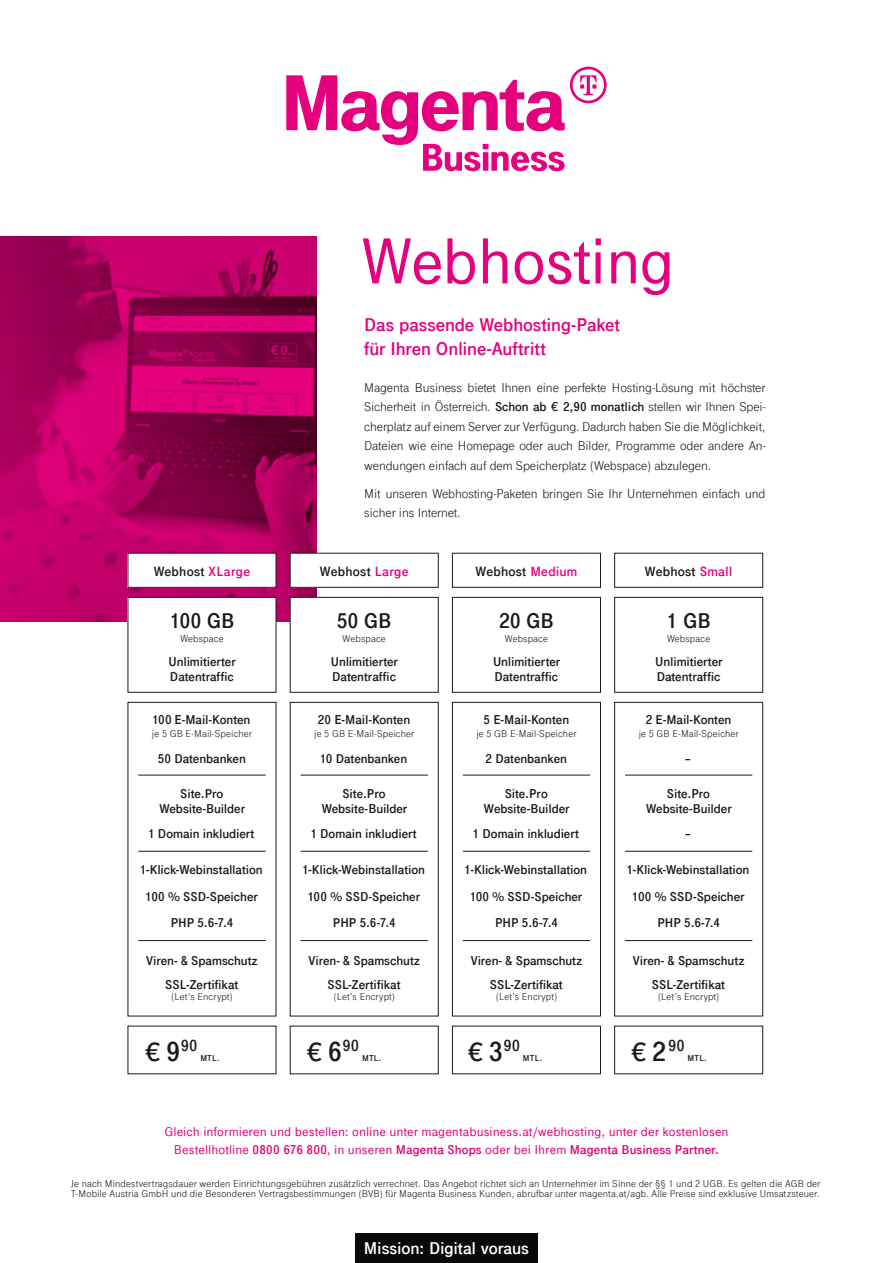
<style>
.page{position:relative;width:893px;height:1263px;background:#fff}
.page>*{position:absolute;margin:0;border:0;box-sizing:border-box;transform-origin:0 0}
.t1{font:500 67.5px "Tele Grotesk Next";letter-spacing:-.015em;color:#e5007d}
.t2{font:700 22.5px "Tele Grotesk Next";letter-spacing:-.015em;color:#1a1a18}
.t3{font:700 19.5px/24px "Tele Grotesk Next";letter-spacing:-.005em;color:#e5007d}
.t4{font:700 18px "Tele Grotesk Next";letter-spacing:-.015em;color:#fff}
.t5{font:700 16.95px "Tele Grotesk Next";color:#1a1a18}
.t6{font:700 14.25px "Tele Grotesk Next";letter-spacing:.015em;color:#1a1a18}
.t7{font:700 13.5px/15px "Tele Grotesk Next";letter-spacing:-.005em;color:#1a1a18;text-align:center}
.t8{font:13.5px/19.5px "Tele Grotesk Next";letter-spacing:-.005em;color:#1a1a18;text-align:justify}
.t9{font:500 13.5px/18px "Tele Grotesk Next";letter-spacing:.005em;color:#e5007d;text-align:center}
.t10{font:10.5px/10.5px "Tele Grotesk Next";letter-spacing:.01em;color:#1a1a18}
.t11{font:700 9px "Tele Grotesk Next";letter-spacing:.02em;color:#1a1a18}
.s1{font-weight:700}
.s2{color:#e5007d}
.s3{font-size:27.75px}
.s4{font-size:29.1px}
</style>
<div class="page">
<img style="left:0;top:236px;width:316px;height:385px">
<svg style="left:286px;top:67px;width:321px;height:104px"></svg>
<div style="left:128px;top:597px;width:148px;height:95px;background:#fff"></div>
<div style="left:128px;top:597px;width:148px;height:96px;border:1px solid #1a1a18"></div>
<div style="left:128px;top:553px;width:148px;height:34px;background:#fff"></div>
<div style="left:128px;top:553px;width:148px;height:35px;border:1px solid #1a1a18"></div>
<hr style="left:138px;top:775px;width:128px;height:1px;background:#1a1a18">
<hr style="left:138px;top:851px;width:128px;height:1px;background:#1a1a18">
<hr style="left:138px;top:940px;width:128px;height:1px;background:#1a1a18">
<div style="left:452px;top:702px;width:149px;height:314px;border:1px solid #1a1a18"></div>
<div style="left:452px;top:597px;width:149px;height:96px;border:1px solid #1a1a18"></div>
<div style="left:452px;top:553px;width:149px;height:35px;border:1px solid #1a1a18"></div>
<hr style="left:463px;top:775px;width:127px;height:1px;background:#1a1a18">
<hr style="left:463px;top:851px;width:127px;height:1px;background:#1a1a18">
<hr style="left:463px;top:940px;width:127px;height:1px;background:#1a1a18">
<div style="left:614px;top:702px;width:149px;height:314px;border:1px solid #1a1a18"></div>
<div style="left:614px;top:597px;width:149px;height:96px;border:1px solid #1a1a18"></div>
<div style="left:614px;top:553px;width:149px;height:35px;border:1px solid #1a1a18"></div>
<hr style="left:625px;top:775px;width:127px;height:1px;background:#1a1a18">
<hr style="left:625px;top:851px;width:127px;height:1px;background:#1a1a18">
<hr style="left:625px;top:940px;width:127px;height:1px;background:#1a1a18">
<div style="left:290px;top:702px;width:149px;height:314px;border:1px solid #1a1a18"></div>
<div style="left:290px;top:597px;width:148px;height:95px;background:#fff"></div>
<div style="left:290px;top:597px;width:149px;height:96px;border:1px solid #1a1a18"></div>
<div style="left:290px;top:553px;width:148px;height:34px;background:#fff"></div>
<div style="left:290px;top:553px;width:149px;height:35px;border:1px solid #1a1a18"></div>
<hr style="left:301px;top:775px;width:127px;height:1px;background:#1a1a18">
<hr style="left:301px;top:851px;width:127px;height:1px;background:#1a1a18">
<hr style="left:301px;top:940px;width:127px;height:1px;background:#1a1a18">
<div style="left:355px;top:1234px;width:182px;height:29px;background:#080a09"></div>
<h1 class="t1" style="left:361px;top:223px;width:315px">Webhosting</h1>
<h3 class="t3" style="left:364px;top:313px;width:257px">Das passende Webhosting-Paket für Ihren Online-Auftritt</h3>
<p class="t8" style="left:364px;top:378px;width:403px">Magenta Business bietet Ihnen eine perfekte Hosting-Lösung mit höchster Sicherheit in Österreich. <span class="s1">Schon ab € 2,90 monatlich</span> stellen wir Ihnen Spei&shy;cherplatz auf einem Server zur Verfügung. Dadurch haben Sie die Möglichkeit, Dateien wie eine Homepage oder auch Bilder, Programme oder andere An&shy;wendungen einfach auf dem Speicherplatz (Webspace) abzulegen.</p>
<p class="t8" style="left:364px;top:484px;width:403px">Mit unseren Webhosting-Paketen bringen Sie Ihr Unternehmen einfach und sicher ins Internet.</p>
<p class="t6" style="left:154px;top:563px;width:98px">Webhost <span class="s2">XLarge</span></p>
<p class="t6" style="left:320px;top:563px;width:90px">Webhost <span class="s2">Large</span></p>
<p class="t6" style="left:476px;top:563px;width:103px">Webhost <span class="s2">Medium</span></p>
<p class="t6" style="left:645px;top:563px;width:89px">Webhost <span class="s2">Small</span></p>
<h2 class="t2" style="left:169px;top:608px;width:66px">100 GB</h2>
<p class="t7" style="left:169px;top:654px;width:69px;text-align:left">Unlimitierter<br>Datentraffic</p>
<p class="t7" style="left:152px;top:712px;width:100px">100 E-Mail-Konten</p>
<p class="t7" style="left:158px;top:751px;width:90px">50 Datenbanken</p>
<p class="t7" style="left:159px;top:786px;width:87px">Site.Pro<br>Website-Builder</p>
<p class="t7" style="left:148px;top:826px;width:108px">1 Domain inkludiert</p>
<p class="t7" style="left:140px;top:856px;width:124px;line-height:26.7px">1-Klick-Webinstallation<br>100 % SSD-Speicher<br>PHP 5.6-7.4</p>
<p class="t7" style="left:146px;top:948px;width:113px;line-height:24.5px">Viren- &amp; Spamschutz<br>SSL-Zertifikat</p>
<p class="t10" style="left:172px;top:991px;width:62px">(Let’s Encrypt)</p>
<p class="t10" style="left:180px;top:634px;width:45px">Webspace</p>
<p class="t10" style="left:152px;top:728px;width:102px">je 5 GB E-Mail-Speicher</p>
<h2 class="t2" style="left:337px;top:608px;width:56px">50 GB</h2>
<p class="t7" style="left:331px;top:654px;width:69px;text-align:left">Unlimitierter<br>Datentraffic</p>
<p class="t7" style="left:318px;top:712px;width:94px">20 E-Mail-Konten</p>
<p class="t7" style="left:320px;top:751px;width:89px">10 Datenbanken</p>
<p class="t7" style="left:322px;top:786px;width:87px">Site.Pro<br>Website-Builder</p>
<p class="t7" style="left:310px;top:826px;width:108px">1 Domain inkludiert</p>
<p class="t7" style="left:302px;top:856px;width:124px;line-height:26.7px">1-Klick-Webinstallation<br>100 % SSD-Speicher<br>PHP 5.6-7.4</p>
<p class="t7" style="left:308px;top:948px;width:113px;line-height:24.5px">Viren- &amp; Spamschutz<br>SSL-Zertifikat</p>
<p class="t10" style="left:334px;top:991px;width:62px">(Let’s Encrypt)</p>
<p class="t10" style="left:343px;top:634px;width:45px">Webspace</p>
<p class="t10" style="left:314px;top:728px;width:102px">je 5 GB E-Mail-Speicher</p>
<h2 class="t2" style="left:499px;top:608px;width:56px">20 GB</h2>
<p class="t7" style="left:493px;top:654px;width:69px;text-align:left">Unlimitierter<br>Datentraffic</p>
<p class="t7" style="left:484px;top:712px;width:87px">5 E-Mail-Konten</p>
<p class="t7" style="left:486px;top:751px;width:83px">2 Datenbanken</p>
<p class="t7" style="left:484px;top:786px;width:87px">Site.Pro<br>Website-Builder</p>
<p class="t7" style="left:473px;top:826px;width:108px">1 Domain inkludiert</p>
<p class="t7" style="left:464px;top:856px;width:124px;line-height:26.7px">1-Klick-Webinstallation<br>100 % SSD-Speicher<br>PHP 5.6-7.4</p>
<p class="t7" style="left:471px;top:948px;width:113px;line-height:24.5px">Viren- &amp; Spamschutz<br>SSL-Zertifikat</p>
<p class="t10" style="left:496px;top:991px;width:62px">(Let’s Encrypt)</p>
<p class="t10" style="left:505px;top:634px;width:45px">Webspace</p>
<p class="t10" style="left:476px;top:728px;width:102px">je 5 GB E-Mail-Speicher</p>
<h2 class="t2" style="left:667px;top:608px;width:46px">1 GB</h2>
<p class="t7" style="left:655px;top:654px;width:69px;text-align:left">Unlimitierter<br>Datentraffic</p>
<p class="t7" style="left:646px;top:712px;width:87px">2 E-Mail-Konten</p>
<p class="t7" style="left:684px;top:751px;width:8px">–</p>
<p class="t7" style="left:646px;top:786px;width:87px">Site.Pro<br>Website-Builder</p>
<p class="t7" style="left:684px;top:826px;width:8px">–</p>
<p class="t7" style="left:626px;top:856px;width:124px;line-height:26.7px">1-Klick-Webinstallation<br>100 % SSD-Speicher<br>PHP 5.6-7.4</p>
<p class="t7" style="left:633px;top:948px;width:113px;line-height:24.5px">Viren- &amp; Spamschutz<br>SSL-Zertifikat</p>
<p class="t10" style="left:658px;top:991px;width:62px">(Let’s Encrypt)</p>
<p class="t10" style="left:667px;top:634px;width:45px">Webspace</p>
<p class="t10" style="left:639px;top:728px;width:102px">je 5 GB E-Mail-Speicher</p>
<p class="t5" style="left:145px;top:1036px;width:54px"><span class="s3">€</span> <span class="s4">9</span>90</p>
<p class="t11" style="left:200px;top:1053px;width:21px">MTL.</p>
<p class="t5" style="left:307px;top:1036px;width:54px"><span class="s3">€</span> <span class="s4">6</span>90</p>
<p class="t11" style="left:362px;top:1053px;width:21px">MTL.</p>
<p class="t5" style="left:468px;top:1036px;width:54px"><span class="s3">€</span> <span class="s4">3</span>90</p>
<p class="t11" style="left:523px;top:1053px;width:21px">MTL.</p>
<p class="t5" style="left:631px;top:1036px;width:55px"><span class="s3">€</span> <span class="s4">2</span>90</p>
<p class="t11" style="left:688px;top:1053px;width:21px">MTL.</p>
<p class="t9" style="left:164px;top:1122px;width:566px">Gleich informieren und bestellen: online unter magentabusiness.at/webhosting, unter der kostenlosen<br>Bestellhotline <span class="s1">0800 676 800</span>, in unseren <span class="s1">Magenta Shops</span> oder bei Ihrem <span class="s1">Magenta Business Partner.</span></p>
<p class="t10" style="left:71px;top:1178px;width:751px">Je nach Mindestvertragsdauer werden Einrichtungsgebühren zusätzlich verrechnet. Das Angebot richtet sich an Unternehmer im Sinne der §§ 1 und 2 UGB. Es gelten die AGB der<br>T-Mobile Austria GmbH und die Besonderen Vertragsbestimmungen (BVB) für Magenta Business Kunden, abrufbar unter magenta.at/agb. Alle Preise sind exklusive Umsatzsteuer.</p>
<h3 class="t4" style="left:364px;top:1238px;width:166px">Mission: Digital voraus</h3>
</div>
